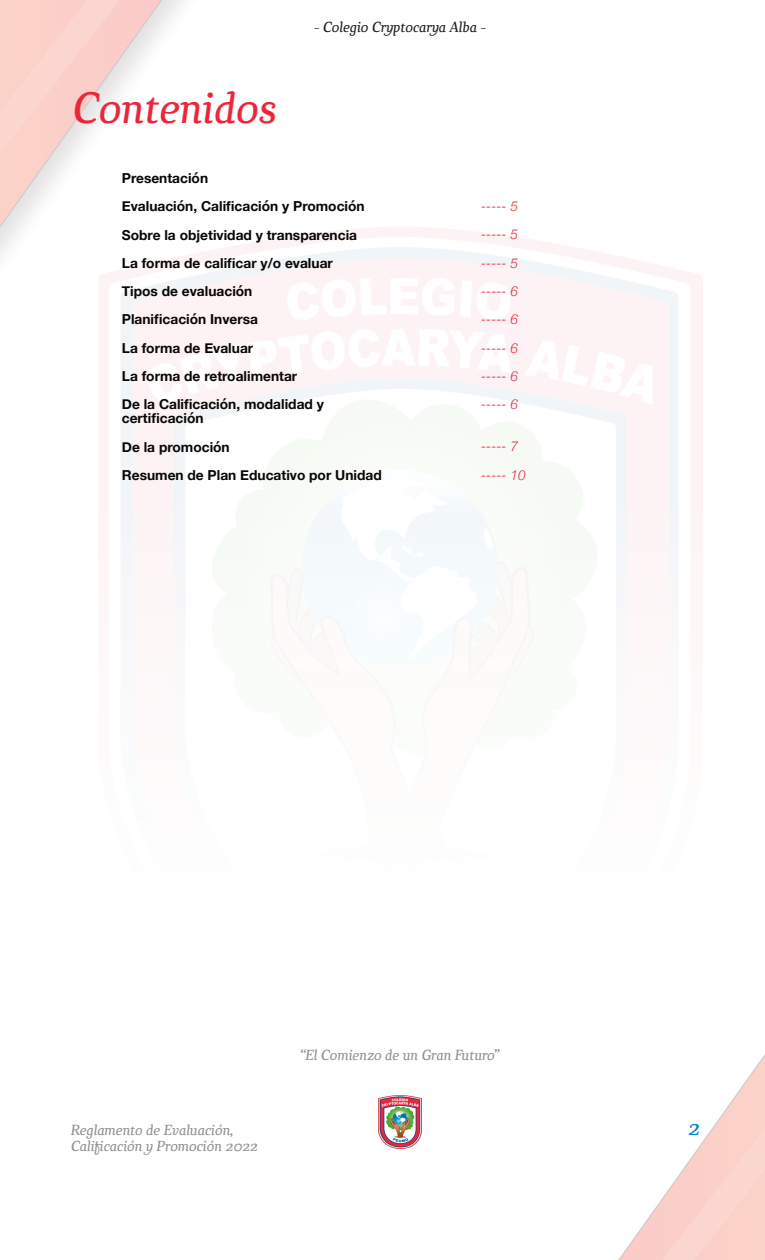
<style>
.page{position:relative;width:765px;height:1260px;background:#fff}
.page>*{position:absolute;margin:0;border:0;box-sizing:border-box;transform-origin:0 0}
.t1{font:italic 45px "Chucaratext";color:#ed253a}
.t2{font:italic 22.5px "Chucaratext";color:#0084ca}
.t3{font:italic 15px/15.6px "Chucaratext";color:rgb(35 31 32/.5)}
.t4{font:italic 15px "Chucaratext";color:#231f20}
.t5{font:700 13.75px/28.2px "Helvetica Neue";color:#080704}
.t6{font:italic 300 13.75px/28.2px "Helvetica Neue";color:#ed253a;text-align:justify}
</style>
<div class="page">
<img style="left:378px;top:1096px;width:44px;height:52px">
<svg style="left:0;top:0;width:233px;height:357px"></svg>
<img style="left:0;top:0;width:120px;height:154px">
<svg style="left:618px;top:1054px;width:147px;height:206px"></svg>
<img style="left:662px;top:1128px;width:103px;height:132px">
<h1 class="t1" style="left:71px;top:91px;width:207px">Contenidos</h1>
<p class="t4" style="left:314px;top:21px;width:174px">- Colegio Cryptocarya Alba -</p>
<p class="t5" style="left:122px;top:164px;width:244px">Presentación<br>Evaluación, Calificación y Promoción<br>Sobre la objetividad y transparencia<br>La forma de calificar y/o evaluar<br>Tipos de evaluación<br>Planificación Inversa<br>La forma de Evaluar<br>La forma de retroalimentar<br>De la Calificación, modalidad y</p>
<p class="t5" style="left:122px;top:404px;width:261px">certificación<br>De la promoción<br>Resumen de Plan Educativo por Unidad</p>
<p class="t6" style="left:481px;top:192px;width:38px">----- 5 ----- 5 ----- 5 ----- 6 ----- 6 ----- 6 ----- 6 ----- 6</p>
<p class="t6" style="left:481px;top:432px;width:46px">----- 7 ----- 10</p>
<p class="t3" style="left:299px;top:1048px;width:201px">“El Comienzo de un Gran Futuro”</p>
<p class="t3" style="left:70px;top:1124px;width:189px">Reglamento de Evaluación,<br>Calificación y Promoción 2022</p>
<h2 class="t2" style="left:687px;top:1119px;width:13px">2</h2>
</div>
